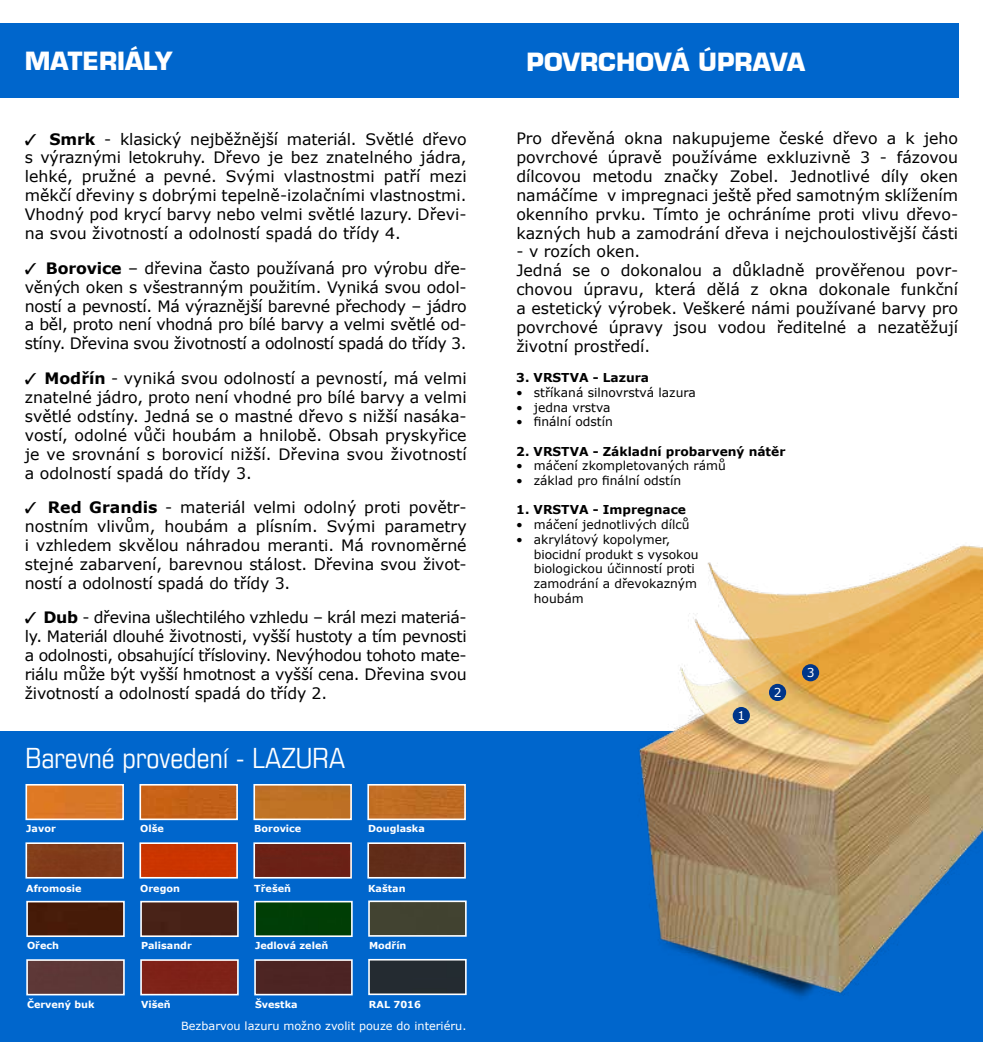
<style>
.page{position:relative;width:983px;height:1042px;background:#fff}
.page>*{position:absolute;margin:0;border:0;box-sizing:border-box;transform-origin:0 0}
.t1{font:condensed 28px "Eurostile LT";color:#fff}
.t2{font:700 24.5px "Eurostile LT";color:#fff}
.t3{font:15.75px/18.9px "Verdana";color:#000;text-align:justify}
.t4{font:12.25px/14.7px "Verdana";color:#000}
.t5{font:700 12.25px "Verdana";color:#000}
.t6{font:12.25px "Verdana";color:#fff}
.t7{font:11.2px "Verdana";color:#fff}
.t8{font:700 9.62px "Verdana";color:#fff}
.s1{font-weight:700}
</style>
<div class="page">
<div style="left:0;top:731px;width:982px;height:311px;background:#06c"></div>
<div style="left:0;top:24px;width:957px;height:74px;background:#06c"></div>
<img style="left:638px;top:545px;width:344px;height:454px">
<div style="left:28px;top:787px;width:93px;height:30px;background:#d97726"></div>
<div style="left:25px;top:784px;width:99px;height:36px;border:2px solid #fff"></div>
<div style="left:142px;top:787px;width:93px;height:30px;background:#c46017"></div>
<div style="left:139px;top:784px;width:99px;height:36px;border:2px solid #fff"></div>
<div style="left:256px;top:787px;width:93px;height:30px;background:#bf7224"></div>
<div style="left:253px;top:784px;width:99px;height:36px;border:2px solid #fff"></div>
<img style="left:370px;top:787px;width:92px;height:30px">
<div style="left:367px;top:784px;width:98px;height:36px;border:2px solid #fff"></div>
<div style="left:29px;top:904px;width:93px;height:30px;background:#461b08"></div>
<div style="left:26px;top:901px;width:99px;height:36px;border:2px solid #fff"></div>
<div style="left:143px;top:904px;width:93px;height:30px;background:#472116"></div>
<div style="left:140px;top:901px;width:99px;height:36px;border:2px solid #fff"></div>
<div style="left:257px;top:904px;width:92px;height:30px;background:#003e05"></div>
<div style="left:254px;top:901px;width:98px;height:36px;border:2px solid #fff"></div>
<div style="left:371px;top:903px;width:92px;height:30px;background:#424331"></div>
<div style="left:368px;top:900px;width:98px;height:36px;border:2px solid #fff"></div>
<div style="left:28px;top:845px;width:93px;height:30px;background:#803a19"></div>
<div style="left:25px;top:842px;width:99px;height:36px;border:2px solid #fff"></div>
<div style="left:142px;top:845px;width:93px;height:30px;background:#cb3500"></div>
<div style="left:139px;top:842px;width:99px;height:36px;border:2px solid #fff"></div>
<div style="left:256px;top:845px;width:93px;height:30px;background:#6a2116"></div>
<div style="left:253px;top:842px;width:99px;height:36px;border:2px solid #fff"></div>
<div style="left:370px;top:845px;width:92px;height:30px;background:#602c1a"></div>
<div style="left:367px;top:842px;width:98px;height:36px;border:2px solid #fff"></div>
<div style="left:29px;top:962px;width:93px;height:30px;background:#5d3736"></div>
<div style="left:26px;top:959px;width:99px;height:36px;border:2px solid #fff"></div>
<div style="left:143px;top:962px;width:93px;height:30px;background:#7f2218"></div>
<div style="left:140px;top:959px;width:99px;height:36px;border:2px solid #fff"></div>
<div style="left:257px;top:962px;width:92px;height:30px;background:#4c2423"></div>
<div style="left:254px;top:959px;width:98px;height:36px;border:2px solid #fff"></div>
<div style="left:371px;top:962px;width:92px;height:30px;background:#242b31"></div>
<div style="left:368px;top:959px;width:98px;height:36px;border:2px solid #fff"></div>
<div style="left:732px;top:707px;width:17px;height:17px;background:#00368a;border-radius:50%"></div>
<div style="left:768px;top:684px;width:18px;height:17px;background:#00368a;border-radius:50%"></div>
<div style="left:801px;top:664px;width:18px;height:17px;background:#00368a;border-radius:50%"></div>
<h2 class="t2" style="left:25px;top:46px;width:149px">MATERIÁLY</h2>
<h2 class="t2" style="left:526px;top:47px;width:280px">POVRCHOVÁ ÚPRAVA</h2>
<p class="t3" style="left:25px;top:129px;width:443px;text-indent:25px"><span class="s1">Smrk</span> - klasický nejběžnější materiál. Světlé dřevo s výraznými letokruhy. Dřevo je bez znatelného jádra, lehké, pružné a pevné. Svými vlastnostmi patří mezi měkčí dřeviny s dobrými tepelně-izolačními vlastnostmi.<br>Vhodný pod krycí barvy nebo velmi světlé lazury. Dřevi&shy;na svou životností a odolností spadá do třídy 4.</p>
<p class="t3" style="left:25px;top:258px;width:443px;text-indent:21px"><span class="s1">Borovice</span> – dřevina často používaná pro výrobu dře&shy;věných oken s všestranným použitím. Vyniká svou odol&shy;ností a pevností. Má výraznější barevné přechody – jádro a běl, proto není vhodná pro bílé barvy a velmi světlé od&shy;stíny. Dřevina svou životností a odolností spadá do třídy 3.</p>
<p class="t3" style="left:25px;top:369px;width:443px;text-indent:20px"><span class="s1">Modřín</span> - vyniká svou odolností a pevností, má velmi znatelné jádro, proto není vhodné pro bílé barvy a velmi světlé odstíny. Jedná se o mastné dřevo s nižší nasáka&shy;vostí, odolné vůči houbám a hnilobě. Obsah pryskyřice je ve srovnání s borovicí nižší. Dřevina svou životností a odolností spadá do třídy 3.</p>
<p class="t3" style="left:25px;top:498px;width:443px;text-indent:23px"><span class="s1">Red Grandis</span> - materiál velmi odolný proti povětr&shy;nostním vlivům, houbám a plísním. Svými parametry i vzhledem skvělou náhradou meranti. Má rovnoměrné stejné zabarvení, barevnou stálost. Dřevina svou život&shy;ností a odolností spadá do třídy 3.</p>
<p class="t3" style="left:25px;top:608px;width:443px;text-indent:19px"><span class="s1">Dub</span> - dřevina ušlechtilého vzhledu – král mezi materiá&shy;ly. Materiál dlouhé životnosti, vyšší hustoty a tím pevnosti a odolnosti, obsahující třísloviny. Nevýhodou tohoto mate&shy;riálu může být vyšší hmotnost a vyšší cena. Dřevina svou životností a odolností spadá do třídy 2.</p>
<h1 class="t1" style="left:25px;top:741px;width:321px">Barevné provedení - LAZURA</h1>
<p class="t8" style="left:26px;top:821px;width:31px">Javor</p>
<p class="t8" style="left:140px;top:821px;width:25px">Olše</p>
<p class="t8" style="left:254px;top:821px;width:49px">Borovice</p>
<p class="t8" style="left:368px;top:821px;width:58px">Douglaska</p>
<p class="t8" style="left:26px;top:881px;width:57px">Afromosie</p>
<p class="t8" style="left:140px;top:881px;width:41px">Oregon</p>
<p class="t8" style="left:254px;top:881px;width:38px">Třešeň</p>
<p class="t8" style="left:368px;top:881px;width:39px">Kaštan</p>
<p class="t8" style="left:27px;top:938px;width:33px">Ořech</p>
<p class="t8" style="left:141px;top:938px;width:52px">Palisandr</p>
<p class="t8" style="left:255px;top:938px;width:75px">Jedlová zeleň</p>
<p class="t8" style="left:369px;top:938px;width:39px">Modřín</p>
<p class="t8" style="left:27px;top:998px;width:69px">Červený buk</p>
<p class="t8" style="left:141px;top:998px;width:31px">Višeň</p>
<p class="t8" style="left:255px;top:998px;width:44px">Švestka</p>
<p class="t8" style="left:369px;top:998px;width:53px">RAL 7016</p>
<p class="t7" style="left:181px;top:1018px;width:287px">Bezbarvou lazuru možno zvolit pouze do interiéru.</p>
<p class="t3" style="left:516px;top:129px;width:443px">Pro dřevěná okna nakupujeme české dřevo a k jeho povrchové úpravě používáme exkluzivně 3 - fázovou dílcovou metodu značky Zobel. Jednotlivé díly oken namáčíme v impregnaci ještě před samotným sklížením okenního prvku. Tímto je ochráníme proti vlivu dřevo&shy;kazných hub a zamodrání dřeva i nejchoulostivější části</p>
<p class="t3" style="left:516px;top:242px;width:443px;text-align:left">- v rozích oken.<br>Jedná se o dokonalou a důkladně prověřenou povr&shy;chovou úpravu, která dělá z okna dokonale funkční a estetický výrobek. Veškeré námi používané barvy pro povrchové úpravy jsou vodou ředitelné a nezatěžují životní prostředí.</p>
<p class="t5" style="left:516px;top:369px;width:134px">3. VRSTVA - Lazura</p>
<p class="t4" style="left:516px;top:385px;width:181px">• stříkaná silnovrstvá lazura</p>
<p class="t4" style="left:516px;top:400px;width:96px">• jedna vrstva</p>
<p class="t4" style="left:516px;top:414px;width:98px">• finální odstín</p>
<p class="t5" style="left:516px;top:442px;width:270px">2. VRSTVA - Základní probarvený nátěr</p>
<p class="t4" style="left:516px;top:458px;width:211px">• máčení zkompletovaných rámů</p>
<p class="t4" style="left:516px;top:473px;width:166px">• základ pro finální odstín</p>
<p class="t5" style="left:516px;top:501px;width:171px">1. VRSTVA - Impregnace</p>
<p class="t4" style="left:516px;top:517px;width:175px">• máčení jednotlivých dílců</p>
<p class="t4" style="left:533px;top:532px;width:166px;text-indent:-18px">• akrylátový kopolymer, biocidní produkt s vysokou biologickou účinností proti zamodrání a dřevokazným houbám</p>
<p class="t6" style="left:737px;top:707px;width:9px">1</p>
<p class="t6" style="left:773px;top:684px;width:9px">2</p>
<p class="t6" style="left:806px;top:664px;width:9px">3</p>
</div>
